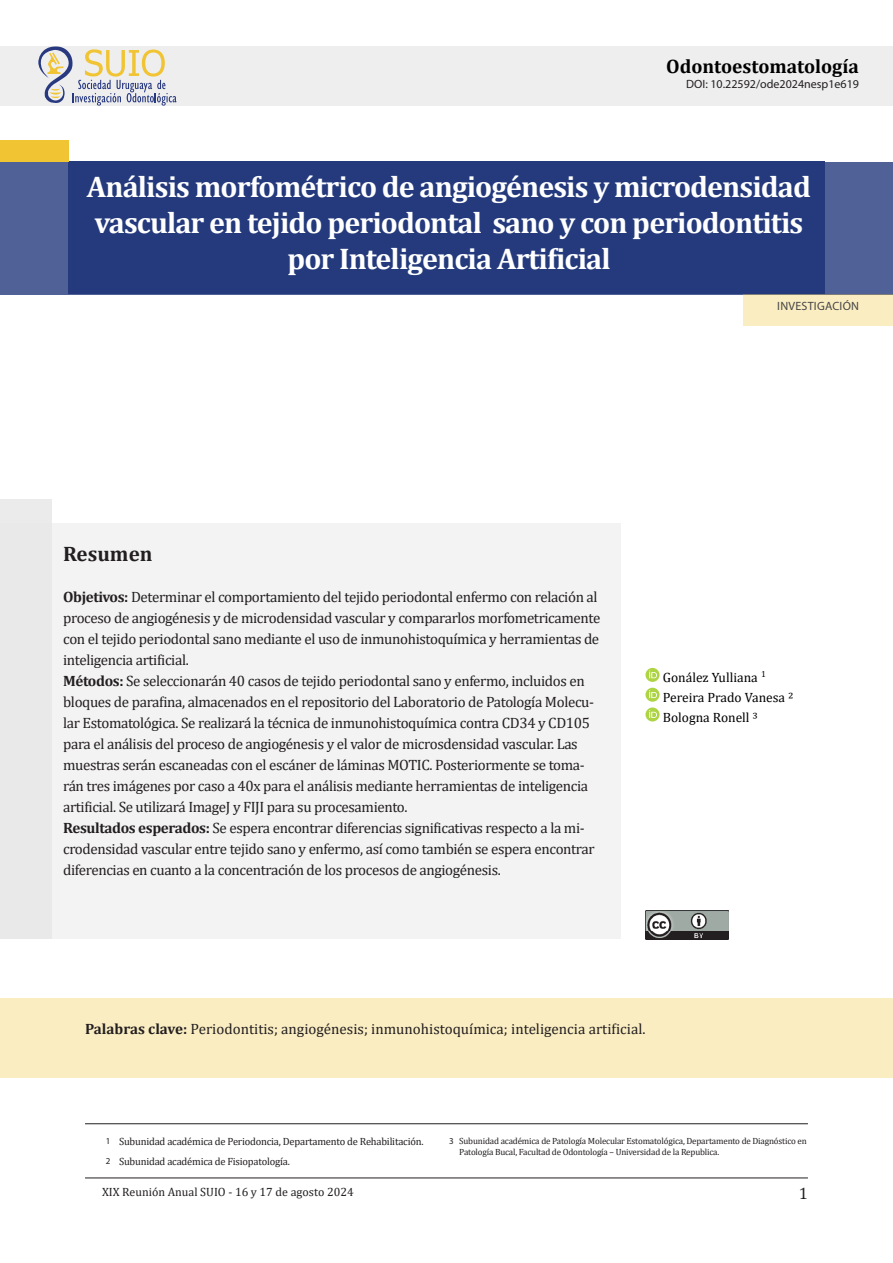
<style>
.page{position:relative;width:893px;height:1263px;background:#fff}
.page>*{position:absolute;margin:0;border:0;box-sizing:border-box;transform-origin:0 0}
.t1{font:700 30px/36px "Cambria";letter-spacing:-.03em;color:#fff;text-align:center}
.t2{font:700 21px "Cambria";color:#231f20}
.t3{font:700 19.5px "Cambria";color:#000}
.t4{font:16.5px "Cambria";color:#231f20}
.t5{font:15px/21px "Cambria";letter-spacing:-.025em;color:#231f20}
.t6{font:15px "Cambria";color:#231f20}
.t7{font:13.5px "Cambria";color:#000}
.t8{font:12px "Cambria";color:#231f20}
.t9{font:12px "Myriad Pro";color:#231f20}
.t10{font:12px "Myriad Pro";letter-spacing:.02em;color:#474646}
.t11{font:10.5px "Cambria";letter-spacing:-.02em;color:#231f20}
.t12{font:9px/10.8px "Cambria";letter-spacing:-.02em;color:#231f20}
.t13{font:9px "Myriad Pro";color:#231f20}
.s1{font-weight:700}
</style>
<div class="page">
<div style="left:0;top:999px;width:893px;height:79px;background:#faedc2"></div>
<div style="left:0;top:523px;width:621px;height:416px;background:#f3f3f3"></div>
<hr style="left:85px;top:1177px;width:723px;height:1px;background:#231f20">
<hr style="left:85px;top:1123px;width:723px;height:1px;background:#231f20">
<div style="left:0;top:47px;width:893px;height:59px;background:#eee"></div>
<img style="left:645px;top:910px;width:83px;height:29px">
<div style="left:0;top:500px;width:51px;height:439px;background:#e7e7e8"></div>
<svg style="left:38px;top:46px;width:139px;height:60px"></svg>
<svg style="left:645px;top:668px;width:14px;height:14px"></svg>
<svg style="left:645px;top:688px;width:14px;height:33px"></svg>
<svg style="left:0;top:162px;width:893px;height:133px;background:#2a4080"></svg>
<div style="left:744px;top:294px;width:149px;height:31px;background:#faedc2"></div>
<div style="left:0;top:140px;width:68px;height:21px;background:#f1c434"></div>
<p class="t3" style="left:666px;top:52px;width:194px">Odontoestomatología</p>
<p class="t9" style="left:686px;top:76px;width:174px">DOI: 10.22592/ode2024nesp1e619</p>
<p class="t1" style="left:87px;top:168px;width:725px">Análisis morfométrico de angiogénesis y microdensidad vascular en tejido periodontal sano y con periodontitis por Inteligencia Artificial</p>
<p class="t10" style="left:777px;top:299px;width:83px">INVESTIGACIÓN</p>
<p class="t2" style="left:63px;top:539px;width:91px">Resumen</p>
<p class="t5" style="left:63px;top:586px;width:539px"><span class="s1">Objetivos:</span> Determinar el comportamiento del tejido periodontal enfermo con relación al proceso de angiogénesis y de microdensidad vascular y compararlos morfometricamente con el tejido periodontal sano mediante el uso de inmunohistoquímica y herramientas de inteligencia artificial.</p>
<p class="t5" style="left:63px;top:670px;width:532px"><span class="s1">Métodos:</span> Se seleccionarán 40 casos de tejido periodontal sano y enfermo, incluidos en bloques de parafina, almacenados en el repositorio del Laboratorio de Patología Molecu&shy;lar Estomatológica. Se realizará la técnica de inmunohistoquímica contra CD34 y CD105 para el análisis del proceso de angiogénesis y el valor de microsdensidad vascular. Las muestras serán escaneadas con el escáner de láminas MOTIC. Posteriormente se toma&shy;rán tres imágenes por caso a 40x para el análisis mediante herramientas de inteligencia artificial. Se utilizará ImageJ y FIJI para su procesamiento.</p>
<p class="t5" style="left:63px;top:817px;width:533px"><span class="s1">Resultados esperados:</span> Se espera encontrar diferencias significativas respecto a la mi&shy;crodensidad vascular entre tejido sano y enfermo, así como también se espera encontrar diferencias en cuanto a la concentración de los procesos de angiogénesis.</p>
<p class="t7" style="left:663px;top:669px;width:105px">Gonález Yulliana <sup>1</sup></p>
<p class="t7" style="left:663px;top:689px;width:132px">Pereira Prado Vanesa 2</p>
<p class="t7" style="left:663px;top:709px;width:97px">Bologna Ronell 3</p>
<p class="t6" style="left:85px;top:1020px;width:562px"><span class="s1">Palabras clave:</span> Periodontitis; angiogénesis; inmunohistoquímica; inteligencia artificial.</p>
<p class="t11" style="left:119px;top:1135px;width:306px">Subunidad académica de Periodoncia, Departamento de Rehabilitación.</p>
<p class="t12" style="left:459px;top:1136px;width:349px">Subunidad académica de Patología Molecular Estomatológica, Departamento de Diagnóstico en<br>Patología Bucal, Facultad de Odontología – Universidad de la Republica.</p>
<p class="t13" style="left:106px;top:1135px;width:6px">1</p>
<p class="t13" style="left:449px;top:1135px;width:6px">3</p>
<p class="t13" style="left:106px;top:1155px;width:6px">2</p>
<p class="t11" style="left:119px;top:1155px;width:172px">Subunidad académica de Fisiopatología.</p>
<p class="t8" style="left:102px;top:1184px;width:253px">XIX Reunión Anual SUIO - 16 y 17 de agosto 2024</p>
<p class="t4" style="left:799px;top:1184px;width:11px">1</p>
</div>
